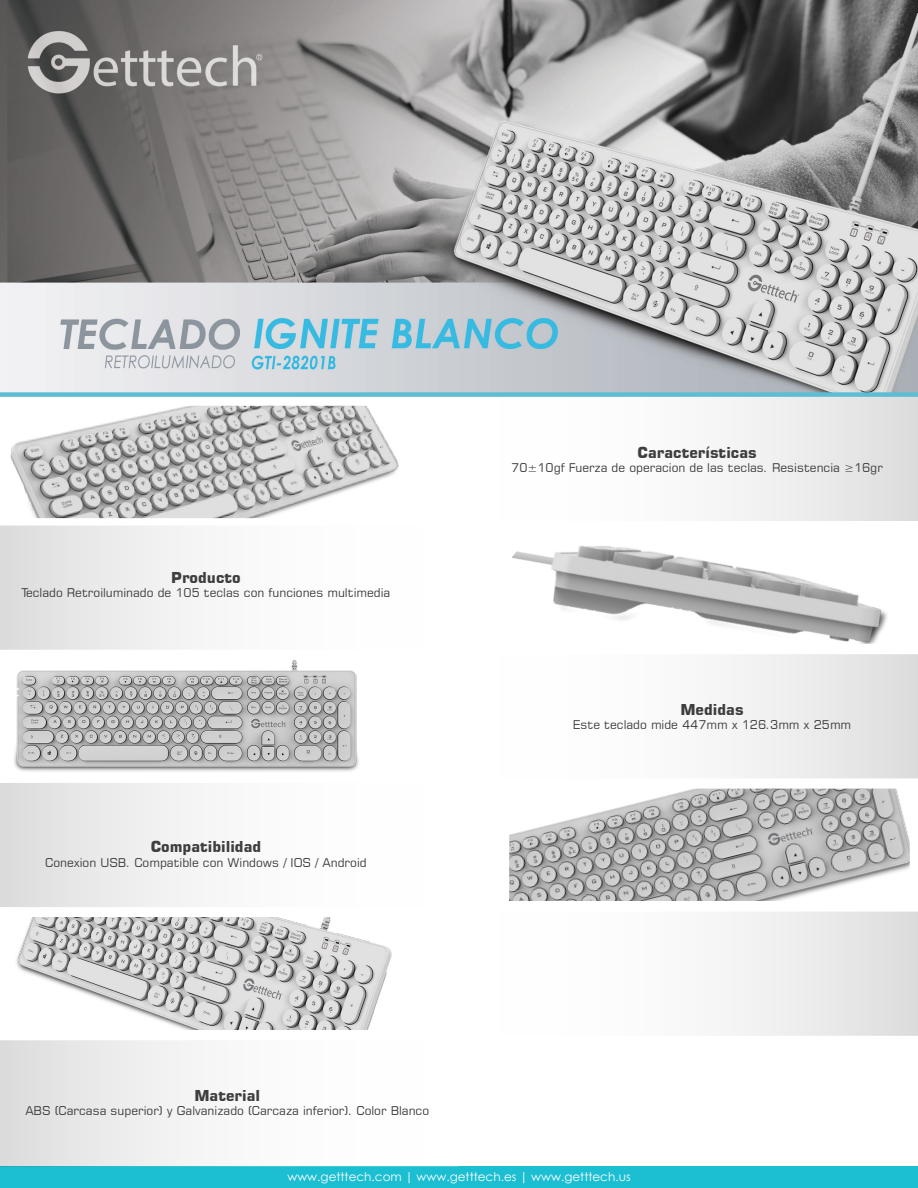
<style>
.page{position:relative;width:918px;height:1188px;background:#fff}
.page>*{position:absolute;margin:0;border:0;box-sizing:border-box;transform-origin:0 0}
.t1{font:700 15px "Square 721 BT";color:#3e3e3f}
.t2{font:12px "Square 721 BT";color:#3e3e3f}
.t3{font:12px "Century Gothic";color:#fff}
</style>
<div class="page">
<div style="left:0;top:1167px;width:918px;height:21px;background:#1cbed2"></div>
<img style="left:0;top:0;width:918px;height:392px">
<div style="left:459px;top:395px;width:459px;height:128px;background:linear-gradient(to right,#fff,#e3e3e3)"></div>
<div style="left:459px;top:652px;width:459px;height:129px;background:linear-gradient(to right,#fff,#e3e3e3)"></div>
<div style="left:0;top:523px;width:459px;height:129px;background:linear-gradient(to right,#e2e2e2,#fff)"></div>
<div style="left:0;top:781px;width:459px;height:128px;background:linear-gradient(to right,#e2e2e2,#fff)"></div>
<div style="left:459px;top:909px;width:459px;height:129px;background:linear-gradient(to right,#fff,#e3e3e3)"></div>
<div style="left:0;top:1038px;width:459px;height:129px;background:linear-gradient(to right,#e2e2e2,#fff)"></div>
<hr style="left:0;top:650px;width:918px;height:4px;background:#fff">
<div style="left:0;top:778px;width:918px;height:5px;background:#fff"></div>
<div style="left:0;top:907px;width:918px;height:5px;background:#fff"></div>
<hr style="left:0;top:1036px;width:918px;height:4px;background:#fff">
<div style="left:0;top:521px;width:918px;height:5px;background:#fff"></div>
<div style="left:0;top:392px;width:918px;height:5px;background:#5cbdd3"></div>
<img style="left:11px;top:406px;width:388px;height:112px">
<img style="left:14px;top:660px;width:345px;height:111px">
<img style="left:16px;top:918px;width:376px;height:112px">
<img style="left:509px;top:789px;width:401px;height:112px">
<img style="left:512px;top:545px;width:375px;height:99px">
<p class="t1" style="left:171px;top:568px;width:71px">Producto</p>
<p class="t2" style="left:22px;top:585px;width:370px">Teclado Retroiluminado de 105 teclas con funciones multimedia</p>
<p class="t1" style="left:151px;top:838px;width:112px">Compatibilidad</p>
<p class="t2" style="left:45px;top:855px;width:323px">Conexion USB. Compatible con Windows / IOS / Android</p>
<p class="t1" style="left:637px;top:443px;width:121px">Características</p>
<p class="t2" style="left:511px;top:460px;width:373px">70±10gf Fuerza de operacion de las teclas. Resistencia ≥16gr</p>
<p class="t1" style="left:680px;top:700px;width:65px">Medidas</p>
<p class="t2" style="left:573px;top:717px;width:280px">Este teclado mide 447mm x 126.3mm x 25mm</p>
<p class="t1" style="left:194px;top:1086px;width:67px">Material</p>
<p class="t2" style="left:25px;top:1103px;width:405px">ABS (Carcasa superior) y Galvanizado (Carcaza inferior). Color Blanco</p>
<p class="t3" style="left:287px;top:1168px;width:345px">www.getttech.com | www.getttech.es | www.getttech.us</p>
</div>
